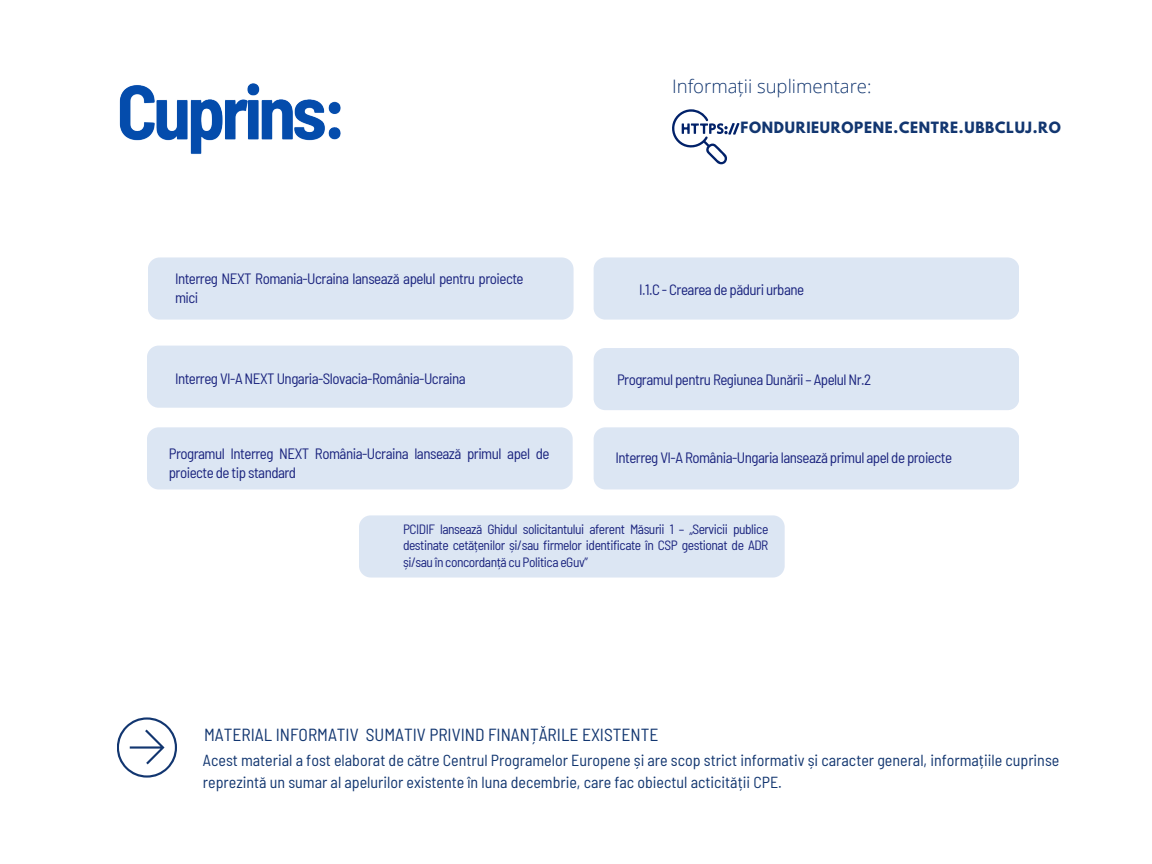
<style>
.page{position:relative;width:1152px;height:864px;background:#fff}
.page>*{position:absolute;margin:0;border:0;box-sizing:border-box;transform-origin:0 0}
.t1{font:300 18.6px "Open Sans";color:#123670}
.t2{font:semi-condensed 17.55px "Barlow";color:#123670}
.t3{font:semi-condensed 16.05px/21.3px "Barlow";color:#123670}
.t4{font:semi-condensed 15px/19.2px "Barlow";letter-spacing:-.035em;color:#1a237e}
.t5{font:700 13.8px "League Spartan";letter-spacing:.05em;color:#123670}
.t6{font:semi-condensed 13.5px/16.8px "Barlow";letter-spacing:-.035em;color:#1a237e;text-align:justify}
</style>
<div class="page">
<img style="left:119px;top:83px;width:222px;height:71px">
<svg style="left:117px;top:717px;width:60px;height:60px"></svg>
<svg style="left:672px;top:109px;width:67px;height:55px"></svg>
<div style="left:148px;top:257px;width:426px;height:63px;background:#dce6f3;border-radius:12px"></div>
<div style="left:147px;top:346px;width:426px;height:62px;background:#dce6f3;border-radius:12px"></div>
<div style="left:594px;top:257px;width:425px;height:63px;background:#dce6f3;border-radius:12px"></div>
<div style="left:147px;top:427px;width:426px;height:62px;background:#dce6f3;border-radius:12px"></div>
<div style="left:594px;top:427px;width:425px;height:62px;background:#dce6f3;border-radius:12px"></div>
<div style="left:594px;top:348px;width:425px;height:62px;background:#dce6f3;border-radius:12px"></div>
<div style="left:359px;top:515px;width:426px;height:63px;background:#dce6f3;border-radius:12px"></div>
<p class="t1" style="left:672px;top:74px;width:201px">Informații suplimentare:</p>
<p class="t4" style="left:175px;top:268px;width:350px">Interreg NEXT Romania-Ucraina lansează apelul pentru proiecte mici</p>
<p class="t4" style="left:175px;top:369px;width:292px">Interreg VI-A NEXT Ungaria-Slovacia-România-Ucraina</p>
<p class="t5" style="left:741px;top:121px;width:322px">FONDURIEUROPENE.CENTRE.UBBCLUJ.RO</p>
<p class="t4" style="left:639px;top:279px;width:167px">I.1.C - Crearea de păduri urbane</p>
<p class="t4" style="left:617px;top:370px;width:256px">Programul pentru Regiunea Dunării – Apelul Nr.2</p>
<p class="t4" style="left:169px;top:443px;width:382px">Programul Interreg NEXT România-Ucraina lansează primul apel de proiecte de tip standard</p>
<p class="t4" style="left:615px;top:448px;width:338px">Interreg VI-A România-Ungaria lansează primul apel de proiecte</p>
<p class="t6" style="left:403px;top:520px;width:367px">PCIDIF lansează Ghidul solicitantului aferent Măsurii 1 – „Servicii publice destinate cetățenilor și/sau firmelor identificate în CSP gestionat de ADR și/sau în concordanță cu Politica eGuv”</p>
<p class="t2" style="left:204px;top:723px;width:456px">MATERIAL INFORMATIV SUMATIV PRIVIND FINANȚĂRILE EXISTENTE</p>
<p class="t3" style="left:203px;top:749px;width:858px">Acest material a fost elaborat de către Centrul Programelor Europene și are scop strict informativ și caracter general, informațiile cuprinse reprezintă un sumar al apelurilor existente în luna decembrie, care fac obiectul acticității CPE.</p>
</div>
